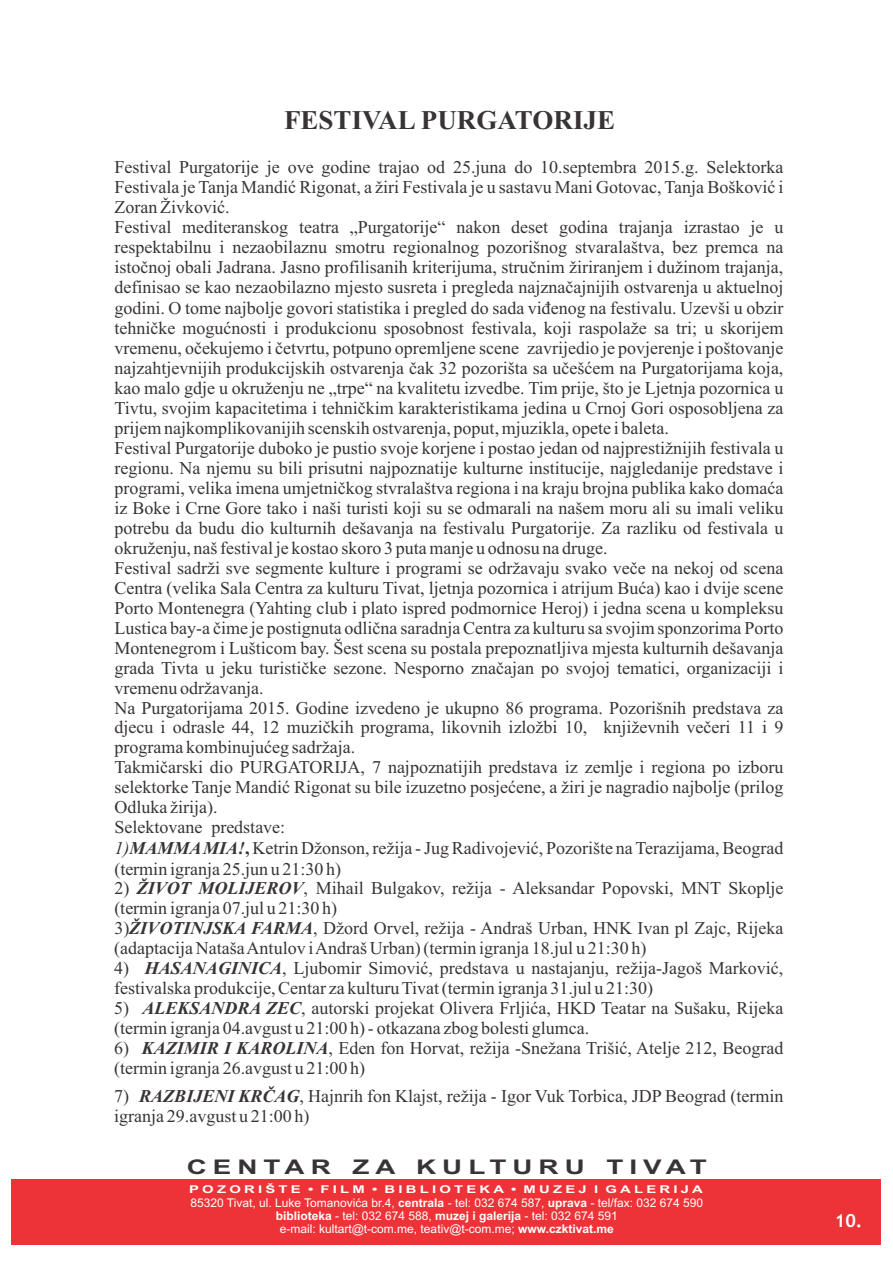
<style>
.page{position:relative;width:893px;height:1263px;background:#fff}
.page>*{position:absolute;margin:0;border:0;box-sizing:border-box;transform-origin:0 0}
.t1{font:700 27px "Times New Roman";color:#383336}
.t2{font:700 20.25px "Arial";letter-spacing:.22em;color:#383336;scale:1.38 1}
.t3{font:18px/20.1px "Times New Roman";color:#383336}
.t4{font:700 18px "Trebuchet MS";color:#fff}
.t5{font:12px "Arial";color:#fff}
.t6{font:700 10.8px "Arial";letter-spacing:.22em;color:#fff;scale:1.38 1}
.s1{font-style:italic}
.s2{font-weight:700;font-style:italic}
.s3{font-weight:700}
</style>
<div class="page">
<div style="left:12px;top:1179px;width:869px;height:66px;background:#ed3338"></div>
<h1 class="t1" style="left:284px;top:111px;width:332px">FESTIVAL PURGATORIJE</h1>
<p class="t3" style="left:114px;top:159px;width:671px">Festival Purgatorije je ove godine trajao od 25.juna do 10.septembra 2015.g. Selektorka Festivala je Tanja Mandić Rigonat, a žiri Festivala je u sastavu Mani Gotovac, Tanja Bošković i Zoran Živković.<br>Festival mediteranskog teatra „Purgatorije“ nakon deset godina trajanja izrastao je u respektabilnu i nezaobilaznu smotru regionalnog pozorišnog stvaralaštva, bez premca na istočnoj obali Jadrana. Jasno profilisanih kriterijuma, stručnim žiriranjem i dužinom trajanja, definisao se kao nezaobilazno mjesto susreta i pregleda najznačajnijih ostvarenja u aktuelnoj godini. O tome najbolje govori statistika i pregled do sada viđenog na festivalu. Uzevši u obzir tehničke mogućnosti i produkcionu sposobnost festivala, koji raspolaže sa tri; u skorijem vremenu, očekujemo i četvrtu, potpuno opremljene scene zavrijedio je povjerenje i poštovanje najzahtjevnijih produkcijskih ostvarenja čak 32 pozorišta sa učešćem na Purgatorijama koja, kao malo gdje u okruženju ne „trpe“ na kvalitetu izvedbe. Tim prije, što je Ljetnja pozornica u Tivtu, svojim kapacitetima i tehničkim karakteristikama jedina u Crnoj Gori osposobljena za prijem najkomplikovanijih scenskih ostvarenja, poput, mjuzikla, opete i baleta.<br>Festival Purgatorije duboko je pustio svoje korjene i postao jedan od najprestižnijih festivala u regionu. Na njemu su bili prisutni najpoznatije kulturne institucije, najgledanije predstave i programi, velika imena umjetničkog stvralaštva regiona i na kraju brojna publika kako domaća iz Boke i Crne Gore tako i naši turisti koji su se odmarali na našem moru ali su imali veliku potrebu da budu dio kulturnih dešavanja na festivalu Purgatorije. Za razliku od festivala u okruženju, naš festival je kostao skoro 3 puta manje u odnosu na druge.<br>Festival sadrži sve segmente kulture i programi se održavaju svako veče na nekoj od scena Centra (velika Sala Centra za kulturu Tivat, ljetnja pozornica i atrijum Buća) kao i dvije scene Porto Montenegra (Yahting club i plato ispred podmornice Heroj) i jedna scena u kompleksu Lustica bay-a čime je postignuta odlična saradnja Centra za kulturu sa svojim sponzorima Porto Montenegrom i Lušticom bay. Šest scena su postala prepoznatljiva mjesta kulturnih dešavanja grada Tivta u jeku turističke sezone. Nesporno značajan po svojoj tematici, organizaciji i vremenu održavanja.<br>Na Purgatorijama 2015. Godine izvedeno je ukupno 86 programa. Pozorišnih predstava za djecu i odrasle 44, 12 muzičkih programa, likovnih izložbi 10, književnih večeri 11 i 9 programa kombinujućeg sadržaja.<br>Takmičarski dio PURGATORIJA, 7 najpoznatijih predstava iz zemlje i regiona po izboru selektorke Tanje Mandić Rigonat su bile izuzetno posjećene, a žiri je nagradio najbolje (prilog Odluka žirija).<br>Selektovane predstave:<br><span class="s1">1)</span><span class="s2">MAMMAMIA!</span><span class="s3">,</span> Ketrin Džonson, režija - Jug Radivojević, Pozorište na Terazijama, Beograd (termin igranja 25.jun u 21:30 h)</p>
<p class="t3" style="left:114px;top:880px;width:671px">2) <span class="s2">ŽIVOT MOLIJEROV</span>, Mihail Bulgakov, režija - Aleksandar Popovski, MNT Skoplje (termin igranja 07.jul u 21:30 h)<br>3)<span class="s2">ŽIVOTINJSKA FARMA</span>, Džord Orvel, režija - Andraš Urban, HNK Ivan pl Zajc, Rijeka (adaptacija Nataša Antulov i Andraš Urban) (termin igranja 18.jul u 21:30 h)</p>
<p class="t3" style="left:114px;top:960px;width:671px">4) <span class="s2">HASANAGINICA</span>, Ljubomir Simović, predstava u nastajanju, režija-Jagoš Marković, festivalska produkcije, Centar za kulturu Tivat (termin igranja 31.jul u 21:30)</p>
<p class="t3" style="left:114px;top:1000px;width:671px">5) <span class="s2">ALEKSANDRA ZEC</span>, autorski projekat Olivera Frljića, HKD Teatar na Sušaku, Rijeka (termin igranja 04.avgust u 21:00 h) - otkazana zbog bolesti glumca.</p>
<p class="t3" style="left:114px;top:1040px;width:671px">6) <span class="s2">KAZIMIR I KAROLINA</span>, Eden fon Horvat, režija -Snežana Trišić, Atelje 212, Beograd (termin igranja 26.avgust u 21:00 h)</p>
<p class="t3" style="left:114px;top:1087px;width:671px">7) <span class="s2">RAZBIJENI KRČAG</span>, Hajnrih fon Klajst, režija - Igor Vuk Torbica, JDP Beograd (termin igranja 29.avgust u 21:00 h)</p>
<p class="t2" style="left:187px;top:1159px;width:378px">CENTAR ZA KULTURU TIVAT</p>
<p class="t6" style="left:189px;top:1185px;width:374px">POZORIŠTE • FILM • BIBLIOTEKA • MUZEJ I GALERIJA</p>
<p class="t5" style="left:190px;top:1198px;width:514px">85320 Tivat, ul. Luke Tomanovi a br.4, <span class="s3">centrala</span> - tel: 032 674 587, <span class="s3">uprava</span> - tel/fax: 032 674 590</p>
<p class="t5" style="left:356px;top:1198px;width:7px">ć</p>
<p class="t5" style="left:276px;top:1211px;width:344px"><span class="s3">biblioteka</span> - tel: 032 674 588, <span class="s3">muzej i galerija</span> - tel: 032 674 591</p>
<p class="t5" style="left:280px;top:1225px;width:335px">e-mail: kultart@t-com.me, teativ@t-com.me; <span class="s3">www.czktivat.me</span></p>
<p class="t4" style="left:835px;top:1214px;width:29px">10.</p>
</div>
